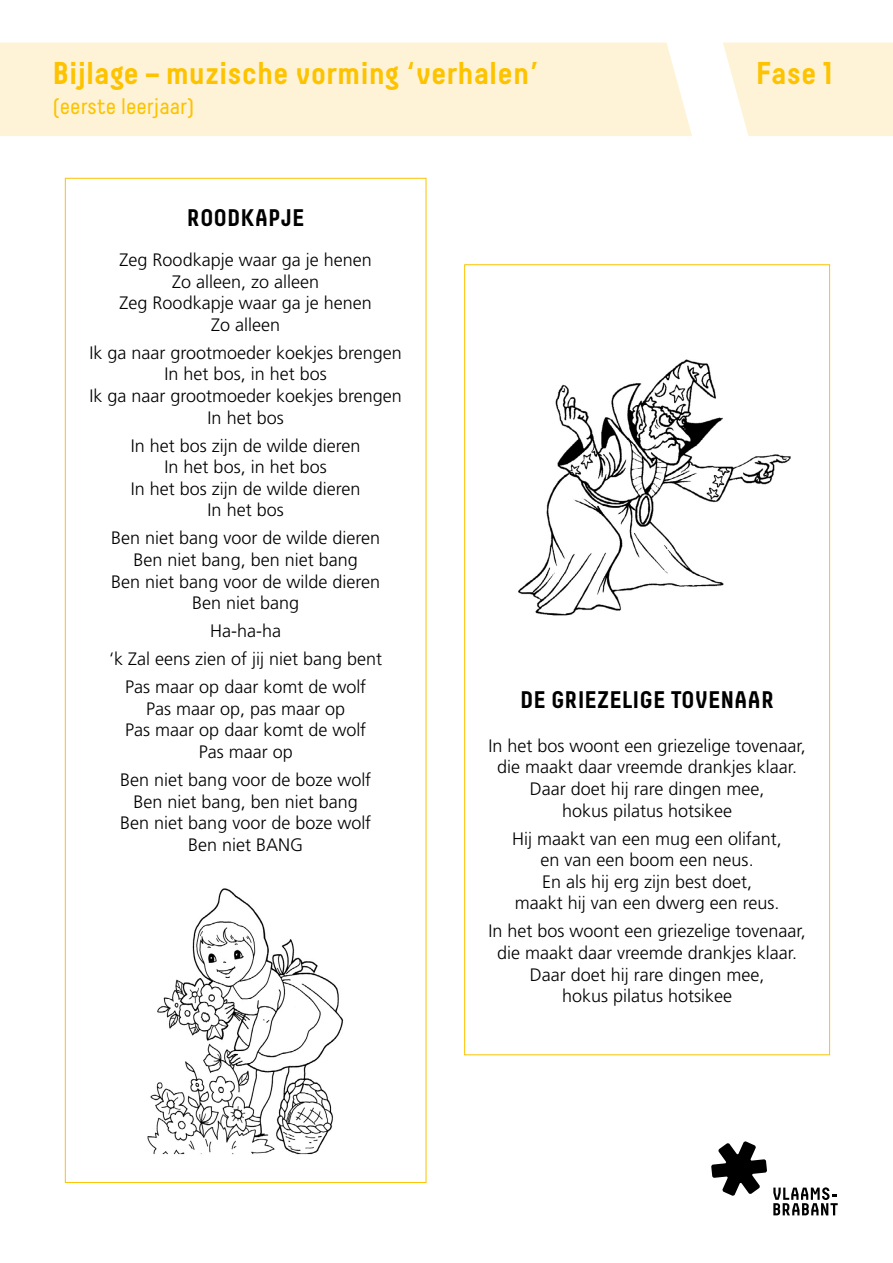
<style>
.page{position:relative;width:893px;height:1263px;background:#fff}
.page>*{position:absolute;margin:0;border:0;box-sizing:border-box;transform-origin:0 0}
.t1{font:700 31.5px "Decima";color:#fdc300}
.t2{font:700 24px "Decima";color:#000}
.t3{font:22.5px "Decima";color:#fdc300}
.t4{font:300 18px/21.6px "Frutiger LT Pro";color:#000;text-align:center}
</style>
<div class="page">
<div style="left:0;top:43px;width:692px;height:93px;background:#fff3d7"></div>
<svg style="left:723px;top:43px;width:170px;height:93px;background:#fff3d9"></svg>
<img style="left:147px;top:888px;width:197px;height:267px">
<img style="left:518px;top:359px;width:273px;height:257px">
<svg style="left:711px;top:1141px;width:56px;height:55px"></svg>
<svg style="left:773px;top:1187px;width:65px;height:28px"></svg>
<p class="t1" style="left:52px;top:54px;width:488px">Bijlage – muzische vorming ‘verhalen’</p>
<h1 class="t3" style="left:52px;top:94px;width:144px">(eerste leerjaar)</h1>
<p class="t1" style="left:756px;top:54px;width:80px">Fase 1</p>
<h2 class="t2" style="left:187px;top:203px;width:119px">ROODKAPJE</h2>
<p class="t4" style="left:120px;top:249px;width:254px">Zeg Roodkapje waar ga je henen<br>Zo alleen, zo alleen<br>Zeg Roodkapje waar ga je henen<br>Zo alleen</p>
<p class="t4" style="left:89px;top:342px;width:314px">Ik ga naar grootmoeder koekjes brengen<br>In het bos, in het bos<br>Ik ga naar grootmoeder koekjes brengen<br>In het bos</p>
<p class="t4" style="left:131px;top:435px;width:231px">In het bos zijn de wilde dieren<br>In het bos, in het bos<br>In het bos zijn de wilde dieren<br>In het bos</p>
<p class="t4" style="left:111px;top:527px;width:270px">Ben niet bang voor de wilde dieren<br>Ben niet bang, ben niet bang<br>Ben niet bang voor de wilde dieren<br>Ben niet bang</p>
<p class="t4" style="left:210px;top:620px;width:73px">Ha-ha-ha</p>
<p class="t4" style="left:109px;top:648px;width:275px">‘k Zal eens zien of jij niet bang bent</p>
<p class="t4" style="left:125px;top:676px;width:242px">Pas maar op daar komt de wolf<br>Pas maar op, pas maar op<br>Pas maar op daar komt de wolf<br>Pas maar op</p>
<p class="t4" style="left:120px;top:769px;width:252px">Ben niet bang voor de boze wolf<br>Ben niet bang, ben niet bang<br>Ben niet bang voor de boze wolf<br>Ben niet BANG</p>
<h2 class="t2" style="left:520px;top:685px;width:256px">DE GRIEZELIGE TOVENAAR</h2>
<p class="t4" style="left:488px;top:735px;width:319px">In het bos woont een griezelige tovenaar, die maakt daar vreemde drankjes klaar.<br>Daar doet hij rare dingen mee,<br>hokus pilatus hotsikee</p>
<p class="t4" style="left:512px;top:828px;width:271px">Hij maakt van een mug een olifant, en van een boom een neus.<br>En als hij erg zijn best doet,<br>maakt hij van een dwerg een reus.</p>
<p class="t4" style="left:488px;top:920px;width:319px">In het bos woont een griezelige tovenaar, die maakt daar vreemde drankjes klaar.<br>Daar doet hij rare dingen mee,<br>hokus pilatus hotsikee</p>
</div>
